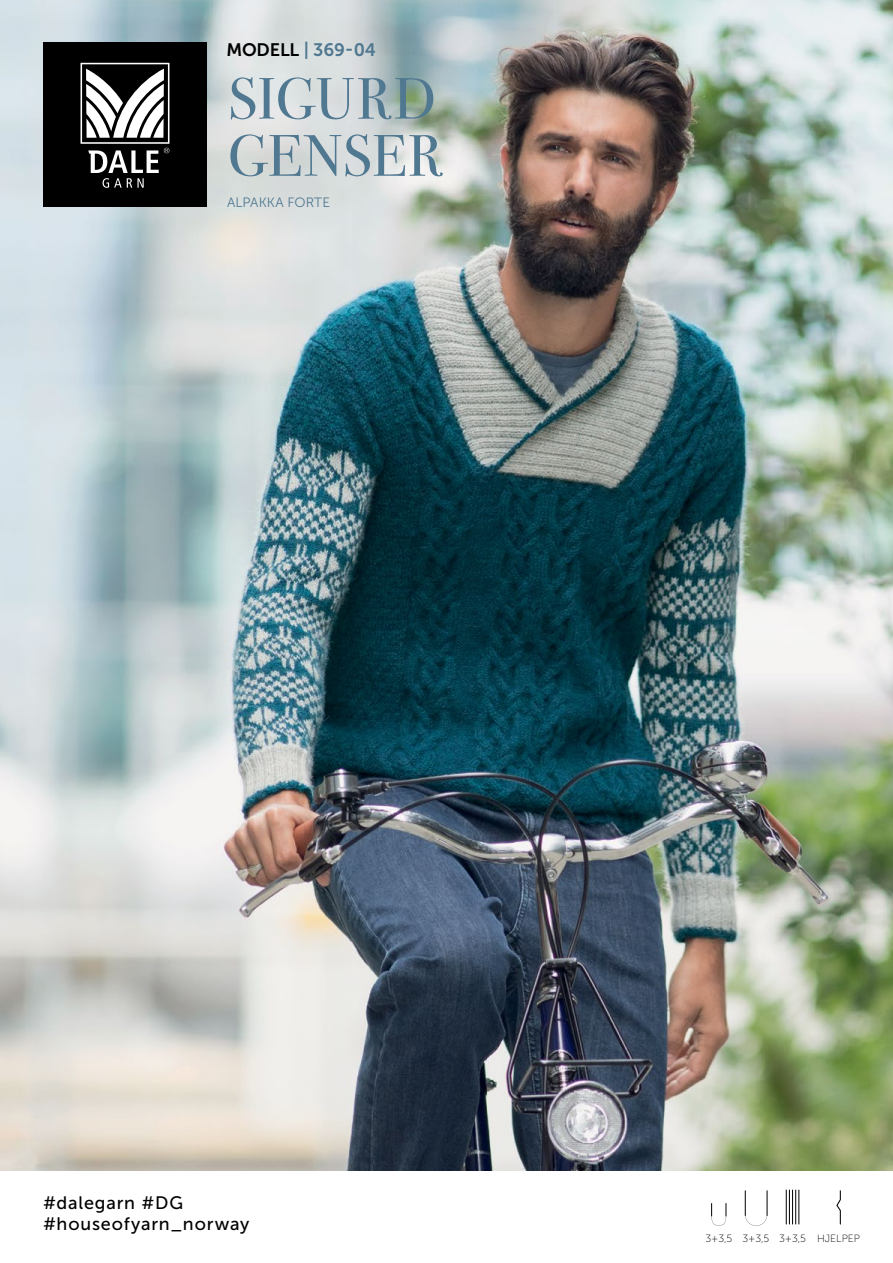
<style>
.page{position:relative;width:893px;height:1263px;background:#fff}
.page>*{position:absolute;margin:0;border:0;box-sizing:border-box;transform-origin:0 0}
.t1{font:58.5px "Bodoni Svty Two ITCTT";letter-spacing:.015em;color:#517891}
.t2{font:18px/21px "Museo Sans 500";letter-spacing:.045em;color:#000}
.t3{font:18px "Museo Sans 700";letter-spacing:-.01em;color:#517891}
.t4{font:13.5px "Museo Sans 300";letter-spacing:.01em;color:#517891}
.t5{font:10.5px "Museo Sans 100";color:#000}
.s1{color:#000}
</style>
<div class="page">
<img style="left:0;top:0;width:893px;height:1171px">
<div style="left:43px;top:43px;width:164px;height:164px;background:#000"></div>
<svg style="left:81px;top:63px;width:88px;height:125px"></svg>
<svg style="left:745px;top:1190px;width:23px;height:36px"></svg>
<svg style="left:711px;top:1203px;width:15px;height:22px"></svg>
<hr style="left:786px;top:1189px;width:1px;height:35px;background:#000">
<hr style="left:789px;top:1189px;width:1px;height:35px;background:#000">
<hr style="left:792px;top:1189px;width:1px;height:35px;background:#000">
<hr style="left:795px;top:1189px;width:1px;height:35px;background:#000">
<hr style="left:798px;top:1189px;width:1px;height:35px;background:#000">
<svg style="left:836px;top:1190px;width:5px;height:35px"></svg>
<p class="t3" style="left:226px;top:40px;width:151px"><span class="s1">MODELL</span> | 369-04</p>
<p class="t1" style="left:228px;top:51px;width:209px">SIGURD</p>
<p class="t1" style="left:228px;top:108px;width:216px">GENSER</p>
<p class="t4" style="left:227px;top:195px;width:105px">ALPAKKA FORTE</p>
<p class="t2" style="left:43px;top:1193px;width:208px">#dalegarn #DG #houseofyarn_norway</p>
<p class="t5" style="left:705px;top:1233px;width:28px">3+3,5</p>
<p class="t5" style="left:742px;top:1233px;width:28px">3+3,5</p>
<p class="t5" style="left:779px;top:1233px;width:28px">3+3,5</p>
<p class="t5" style="left:817px;top:1233px;width:44px">HJELPEP</p>
</div>
